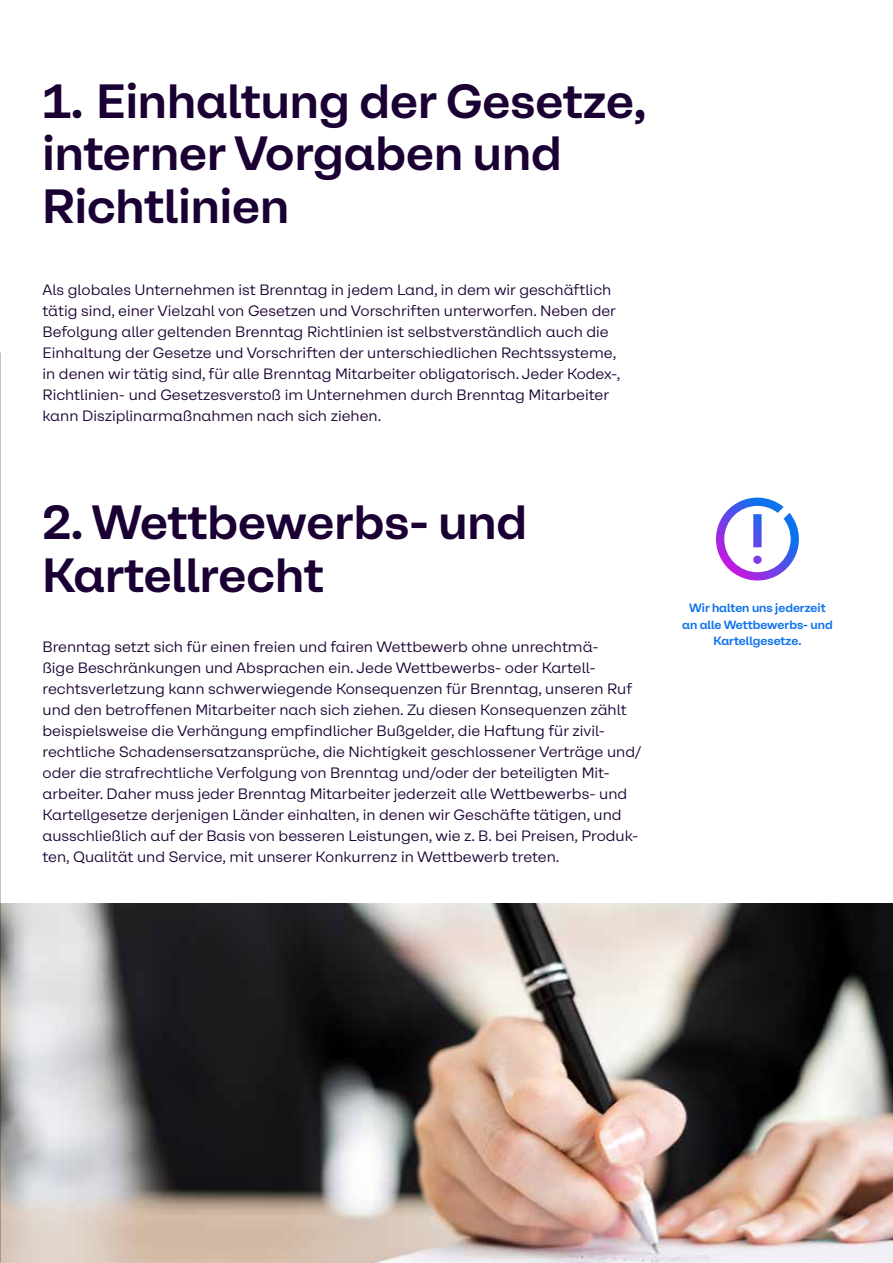
<style>
.page{position:relative;width:893px;height:1263px;background:#fff}
.page>*{position:absolute;margin:0;border:0;box-sizing:border-box;transform-origin:0 0}
.t1{font:700 48px/52.8px "Brenntag Sans";color:#1a0033}
.t2{font:15px/21px "Brenntag Sans";color:#1a0033}
.t3{font:700 12px/16.8px "Brenntag Sans";color:#0c72ed;text-align:center}
</style>
<div class="page">
<img style="left:0;top:904px;width:893px;height:359px">
<svg style="left:716px;top:498px;width:83px;height:82px"></svg>
<h1 class="t1" style="left:43px;top:74px;width:605px">1. Einhaltung der Gesetze, interner Vorgaben und<br>Richtlinien</h1>
<p class="t2" style="left:43px;top:279px;width:579px">Als globales Unternehmen ist Brenntag in jedem Land, in dem wir geschäftlich tätig sind, einer Vielzahl von Gesetzen und Vorschriften unterworfen. Neben der Befolgung aller geltenden Brenntag Richtlinien ist selbstverständlich auch die Einhaltung der Gesetze und Vorschriften der unterschiedlichen Rechtssysteme, in denen wir tätig sind, für alle Brenntag Mitarbeiter obligatorisch. Jeder Kodex-, Richtlinien- und Gesetzesverstoß im Unternehmen durch Brenntag Mitarbeiter kann Disziplinarmaßnahmen nach sich ziehen.</p>
<h1 class="t1" style="left:43px;top:496px;width:486px">2. Wettbewerbs- und<br>Kartellrecht</h1>
<p class="t2" style="left:43px;top:636px;width:600px">Brenntag setzt sich für einen freien und fairen Wettbewerb ohne unrechtmä-<br>ßige Beschränkungen und Absprachen ein. Jede Wettbewerbs- oder Kartell&shy;rechtsverletzung kann schwerwiegende Konsequenzen für Brenntag, unseren Ruf und den betroffenen Mitarbeiter nach sich ziehen. Zu diesen Konsequenzen zählt beispielsweise die Verhängung empfindlicher Bußgelder, die Haftung für zivil&shy;rechtliche Schadensersatzansprüche, die Nichtigkeit geschlossener Verträge und/ oder die strafrechtliche Verfolgung von Brenntag und/oder der beteiligten Mit&shy;arbeiter. Daher muss jeder Brenntag Mitarbeiter jederzeit alle Wettbewerbs- und Kartellgesetze derjenigen Länder einhalten, in denen wir Geschäfte tätigen, und ausschließlich auf der Basis von besseren Leistungen, wie z. B. bei Preisen, Produk&shy;ten, Qualität und Service, mit unserer Konkurrenz in Wettbewerb treten.</p>
<p class="t3" style="left:682px;top:599px;width:152px">Wir halten uns jederzeit an alle Wettbewerbs- und<br>Kartellgesetze.</p>
</div>
